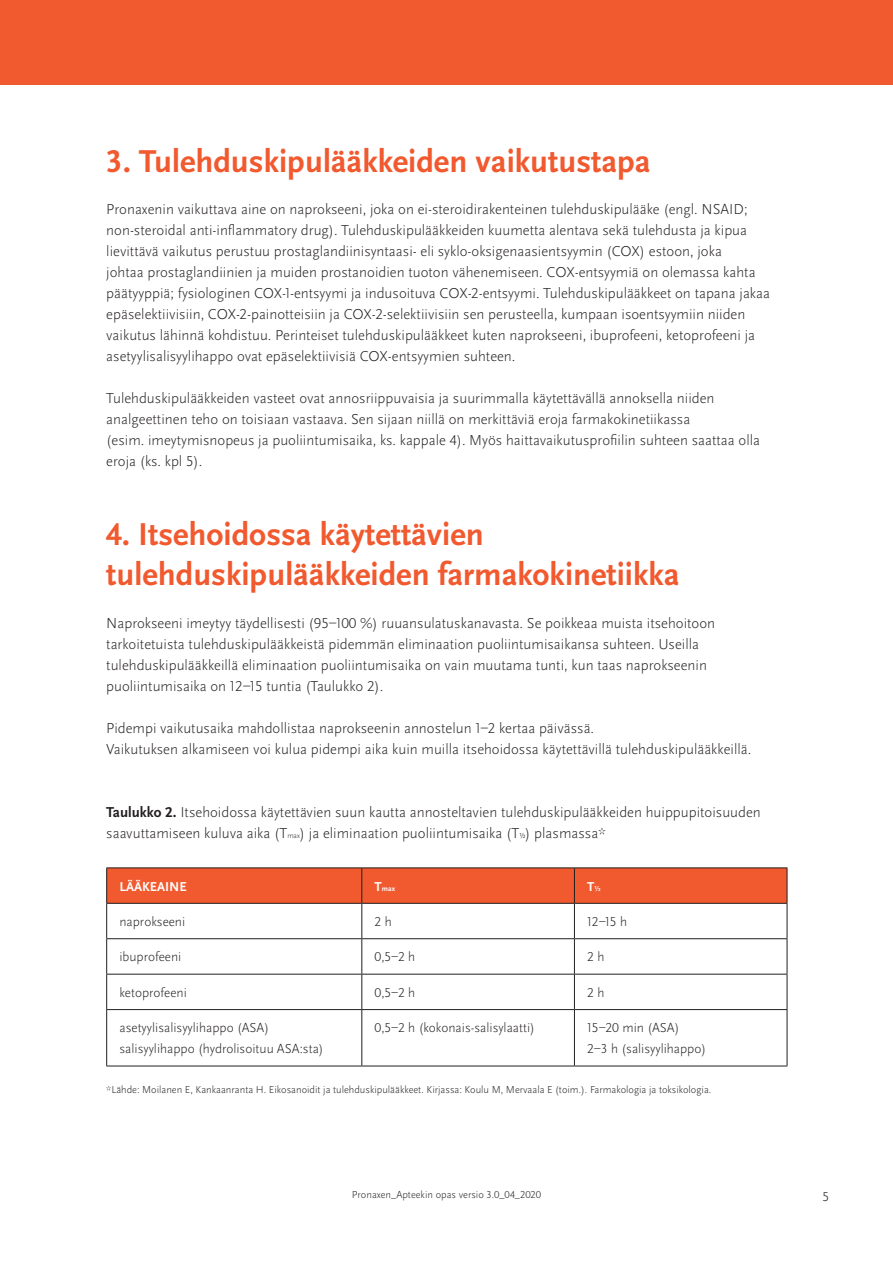
<style>
.page{position:relative;width:893px;height:1263px;background:#fff}
.page>*{position:absolute;margin:0;border:0;box-sizing:border-box;transform-origin:0 0}
.t1{font:700 33px/39.6px "Scala Sans Pro";color:#f1592f}
.t2{font:300 15px/21px "Scala Sans Pro";color:#231f20}
.t3{font:300 13.5px/21px "Scala Sans Pro";color:#231f20}
.t4{font:700 13.5px "Scala Sans Pro";color:#fff}
.t5{font:300 10.5px "Scala Sans Pro";color:#231f20}
.t6{font:700 7.5px "Scala Sans Pro";color:#fff}
.s1{font-weight:700}
.s2{font-size:7.5px}
.s3{font-size:13.5px}
</style>
<div class="page">
<div style="left:0;top:0;width:893px;height:85px;background:#f1592f"></div>
<div style="left:107px;top:868px;width:680px;height:35px;background:#f1592f"></div>
<hr style="left:106px;top:867px;width:256px;height:1px;background:#231f20">
<hr style="left:106px;top:868px;width:1px;height:35px;background:#231f20">
<hr style="left:362px;top:867px;width:212px;height:1px;background:#231f20">
<hr style="left:361px;top:868px;width:1px;height:35px;background:#231f20">
<hr style="left:574px;top:867px;width:213px;height:1px;background:#231f20">
<hr style="left:574px;top:868px;width:1px;height:35px;background:#231f20">
<hr style="left:787px;top:868px;width:1px;height:35px;background:#231f20">
<hr style="left:106px;top:903px;width:256px;height:1px;background:#231f20">
<hr style="left:106px;top:904px;width:1px;height:34px;background:#231f20">
<hr style="left:362px;top:903px;width:212px;height:1px;background:#231f20">
<hr style="left:361px;top:904px;width:1px;height:34px;background:#231f20">
<hr style="left:574px;top:903px;width:213px;height:1px;background:#231f20">
<hr style="left:574px;top:904px;width:1px;height:34px;background:#231f20">
<hr style="left:787px;top:904px;width:1px;height:34px;background:#231f20">
<hr style="left:106px;top:938px;width:256px;height:1px;background:#231f20">
<hr style="left:106px;top:939px;width:1px;height:35px;background:#231f20">
<hr style="left:362px;top:938px;width:212px;height:1px;background:#231f20">
<hr style="left:361px;top:939px;width:1px;height:35px;background:#231f20">
<hr style="left:574px;top:938px;width:213px;height:1px;background:#231f20">
<hr style="left:574px;top:939px;width:1px;height:35px;background:#231f20">
<hr style="left:787px;top:939px;width:1px;height:35px;background:#231f20">
<hr style="left:106px;top:974px;width:256px;height:1px;background:#231f20">
<hr style="left:106px;top:974px;width:1px;height:35px;background:#231f20">
<hr style="left:362px;top:974px;width:212px;height:1px;background:#231f20">
<hr style="left:361px;top:974px;width:1px;height:35px;background:#231f20">
<hr style="left:574px;top:974px;width:213px;height:1px;background:#231f20">
<hr style="left:574px;top:974px;width:1px;height:35px;background:#231f20">
<hr style="left:787px;top:974px;width:1px;height:35px;background:#231f20">
<hr style="left:106px;top:1009px;width:256px;height:1px;background:#231f20">
<hr style="left:106px;top:1010px;width:1px;height:56px;background:#231f20">
<hr style="left:362px;top:1009px;width:212px;height:1px;background:#231f20">
<hr style="left:361px;top:1010px;width:1px;height:56px;background:#231f20">
<hr style="left:574px;top:1009px;width:213px;height:1px;background:#231f20">
<hr style="left:574px;top:1010px;width:1px;height:56px;background:#231f20">
<hr style="left:787px;top:1010px;width:1px;height:56px;background:#231f20">
<hr style="left:106px;top:1066px;width:256px;height:1px;background:#231f20">
<hr style="left:362px;top:1066px;width:212px;height:1px;background:#231f20">
<hr style="left:574px;top:1066px;width:213px;height:1px;background:#231f20">
<h1 class="t1" style="left:106px;top:141px;width:546px">3. Tulehduskipulääkkeiden vaikutustapa</h1>
<p class="t2" style="left:106px;top:199px;width:665px">Pronaxenin vaikuttava aine on naprokseeni, joka on ei-steroidirakenteinen tulehduskipulääke (engl. NSAID; non-steroidal anti-inflammatory drug). Tulehduskipulääkkeiden kuumetta alentava sekä tulehdusta ja kipua lievittävä vaikutus perustuu prostaglandiinisyntaasi- eli syklo-oksigenaasientsyymin (COX) estoon, joka<br>johtaa prostaglandiinien ja muiden prostanoidien tuoton vähenemiseen. COX-entsyymiä on olemassa kahta päätyyppiä; fysiologinen COX-1-entsyymi ja indusoituva COX-2-entsyymi. Tulehduskipulääkkeet on tapana jakaa epäselektiivisiin, COX-2-painotteisiin ja COX-2-selektiivisiin sen perusteella, kumpaan isoentsyymiin niiden vaikutus lähinnä kohdistuu. Perinteiset tulehduskipulääkkeet kuten naprokseeni, ibuprofeeni, ketoprofeeni ja asetyylisalisyylihappo ovat epäselektiivisiä COX-entsyymien suhteen.</p>
<p class="t2" style="left:106px;top:388px;width:655px">Tulehduskipulääkkeiden vasteet ovat annosriippuvaisia ja suurimmalla käytettävällä annoksella niiden analgeettinen teho on toisiaan vastaava. Sen sijaan niillä on merkittäviä eroja farmakokinetiikassa<br>(esim. imeytymisnopeus ja puoliintumisaika, ks. kappale 4). Myös haittavaikutusprofiilin suhteen saattaa olla eroja (ks. kpl 5).</p>
<h1 class="t1" style="left:106px;top:515px;width:575px">4. Itsehoidossa käytettävien tulehduskipulääkkeiden farmakokinetiikka</h1>
<p class="t2" style="left:106px;top:612px;width:610px">Naprokseeni imeytyy täydellisesti (95–100 %) ruuansulatuskanavasta. Se poikkeaa muista itsehoitoon tarkoitetuista tulehduskipulääkkeistä pidemmän eliminaation puoliintumisaikansa suhteen. Useilla tulehduskipulääkkeillä eliminaation puoliintumisaika on vain muutama tunti, kun taas naprokseenin puoliintumisaika on 12–15 tuntia (Taulukko 2).</p>
<p class="t2" style="left:106px;top:717px;width:646px">Pidempi vaikutusaika mahdollistaa naprokseenin annostelun 1–2 kertaa päivässä.<br>Vaikutuksen alkamiseen voi kulua pidempi aika kuin muilla itsehoidossa käytettävillä tulehduskipulääkkeillä.</p>
<p class="t2" style="left:106px;top:801px;width:656px"><span class="s1">Taulukko 2.</span> Itsehoidossa käytettävien suun kautta annosteltavien tulehduskipulääkkeiden huippupitoisuuden saavuttamiseen kuluva aika (T<span class="s2">max</span>) ja eliminaation puoliintumisaika (T<span class="s2">½</span>) plasmassa*</p>
<p class="t4" style="left:119px;top:878px;width:69px">LÄÄKEAINE</p>
<p class="t6" style="left:375px;top:884px;width:22px"><span class="s3">T</span>max</p>
<p class="t4" style="left:587px;top:878px;width:15px">T<span class="s2">½</span></p>
<p class="t3" style="left:119px;top:911px;width:67px">naprokseeni</p>
<p class="t3" style="left:375px;top:911px;width:19px">2 h</p>
<p class="t3" style="left:587px;top:911px;width:41px">12–15 h</p>
<p class="t3" style="left:119px;top:946px;width:63px">ibuprofeeni</p>
<p class="t3" style="left:375px;top:946px;width:42px">0,5–2 h</p>
<p class="t3" style="left:587px;top:946px;width:19px">2 h</p>
<p class="t3" style="left:119px;top:982px;width:69px">ketoprofeeni</p>
<p class="t3" style="left:375px;top:982px;width:42px">0,5–2 h</p>
<p class="t3" style="left:587px;top:982px;width:19px">2 h</p>
<p class="t3" style="left:119px;top:1017px;width:206px">asetyylisalisyylihappo (ASA) salisyylihappo (hydrolisoituu ASA:sta)</p>
<p class="t3" style="left:375px;top:1017px;width:162px">0,5–2 h (kokonais-salisylaatti)</p>
<p class="t3" style="left:587px;top:1017px;width:120px">15–20 min (ASA)<br>2–3 h (salisyylihappo)</p>
<p class="t5" style="left:106px;top:1083px;width:606px">*Lähde: Moilanen E, Kankaanranta H. Eikosanoidit ja tulehduskipulääkkeet. Kirjassa: Koulu M, Mervaala E (toim.). Farmakologia ja toksikologia.</p>
<p class="t5" style="left:352px;top:1189px;width:191px">Pronaxen_Apteekin opas versio 3.0_04_2020</p>
<p class="t3" style="left:822px;top:1186px;width:8px">5</p>
</div>
